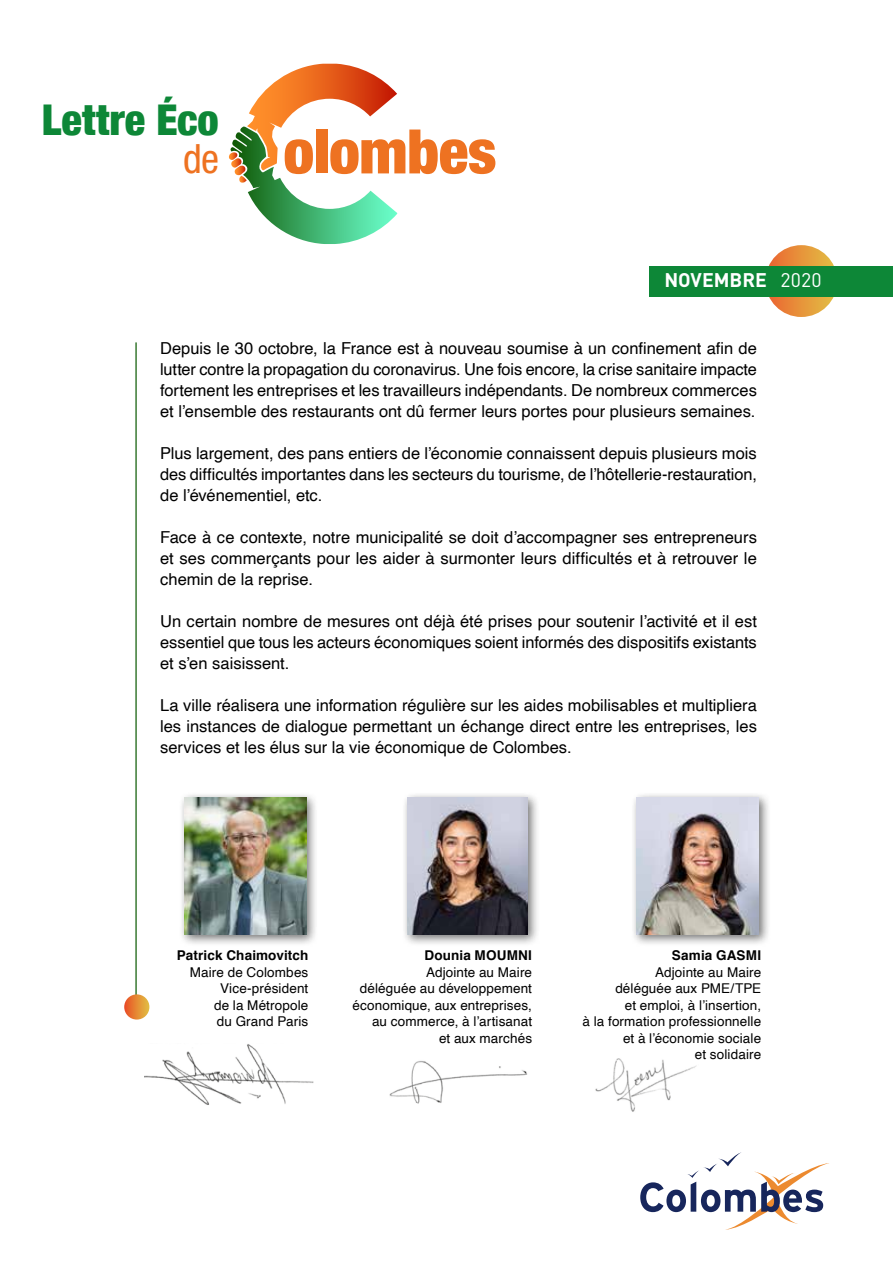
<style>
.page{position:relative;width:893px;height:1263px;background:#fff}
.page>*{position:absolute;margin:0;border:0;box-sizing:border-box;transform-origin:0 0}
.t1{font:900 condensed 61.5px "Helvetica Neue";letter-spacing:-.005em;color:#ee7221}
.t2{font:900 condensed 42.45px "Helvetica Neue";letter-spacing:.005em;color:#0d8737}
.t3{font:700 19.5px "DIN";letter-spacing:-.005em;color:#fff}
.t4{font:16.5px/21px "Helvetica";color:#000;text-align:justify}
.t5{font:13.5px/16.5px "Helvetica";letter-spacing:.01em;color:#000;text-align:right}
.t6{font:700 13.5px "Helvetica";letter-spacing:.01em;color:#000}
.s1{font-weight:400;font-size:40.5px}
.s2{font-weight:400}
</style>
<div class="page">
<img style="left:595px;top:1058px;width:102px;height:54px">
<div style="left:765px;top:245px;width:72px;height:72px;background:linear-gradient(to right,#ec6b3b,#e3bf47);border-radius:36px"></div>
<div style="left:649px;top:266px;width:244px;height:30px;background:#0d8737"></div>
<svg style="left:124px;top:994px;width:25px;height:25px"></svg>
<svg style="left:640px;top:1152px;width:189px;height:77px"></svg>
<div style="left:178px;top:792px;width:141px;height:155px;background:#000;opacity:.55"></div>
<img style="left:184px;top:798px;width:122px;height:137px">
<div style="left:401px;top:792px;width:139px;height:155px;background:#000;opacity:.55"></div>
<img style="left:407px;top:798px;width:120px;height:137px">
<div style="left:630px;top:792px;width:141px;height:155px;background:#000;opacity:.55"></div>
<img style="left:636px;top:798px;width:123px;height:137px">
<svg style="left:229px;top:64px;width:168px;height:180px"></svg>
<img style="left:145px;top:1044px;width:169px;height:61px">
<img style="left:389px;top:1061px;width:138px;height:43px">
<h2 class="t2" style="left:42px;top:85px;width:178px">Lettre Éco</h2>
<h1 class="t1" style="left:183px;top:101px;width:315px"><span class="s1">de</span> olombes</h1>
<p class="t3" style="left:664px;top:267px;width:159px">NOVEMBRE <span class="s2">2020</span></p>
<p class="t4" style="left:160px;top:338px;width:598px">Depuis le 30 octobre, la France est à nouveau soumise à un confinement afin de lutter contre la propagation du coronavirus. Une fois encore, la crise sanitaire impacte fortement les entreprises et les travailleurs indépendants. De nombreux commerces et l’ensemble des restaurants ont dû fermer leurs portes pour plusieurs semaines.</p>
<p class="t4" style="left:160px;top:443px;width:598px">Plus largement, des pans entiers de l’économie connaissent depuis plusieurs mois des difficultés importantes dans les secteurs du tourisme, de l’hôtellerie-restauration, de l’événementiel, etc.</p>
<p class="t4" style="left:160px;top:527px;width:598px">Face à ce contexte, notre municipalité se doit d’accompagner ses entrepreneurs et ses commerçants pour les aider à surmonter leurs difficultés et à retrouver le chemin de la reprise.</p>
<p class="t4" style="left:160px;top:611px;width:598px">Un certain nombre de mesures ont déjà été prises pour soutenir l’activité et il est essentiel que tous les acteurs économiques soient informés des dispositifs existants et s’en saisissent.</p>
<p class="t4" style="left:160px;top:695px;width:598px">La ville réalisera une information régulière sur les aides mobilisables et multipliera les instances de dialogue permettant un échange direct entre les entreprises, les services et les élus sur la vie économique de Colombes.</p>
<p class="t6" style="left:177px;top:944px;width:133px">Patrick Chaimovitch</p>
<p class="t5" style="left:190px;top:964px;width:120px">Maire de Colombes<br>Vice-président<br>de la Métropole<br>du Grand Paris</p>
<p class="t6" style="left:424px;top:944px;width:109px">Dounia MOUMNI</p>
<p class="t5" style="left:353px;top:964px;width:181px">Adjointe au Maire<br>déléguée au développement économique, aux entreprises, au commerce, à l’artisanat<br>et aux marchés</p>
<p class="t6" style="left:672px;top:944px;width:91px">Samia GASMI</p>
<p class="t5" style="left:583px;top:964px;width:180px">Adjointe au Maire<br>déléguée aux PME/TPE<br>et emploi, à l’insertion,<br>à la formation professionnelle et à l’économie sociale<br>et solidaire</p>
</div>
